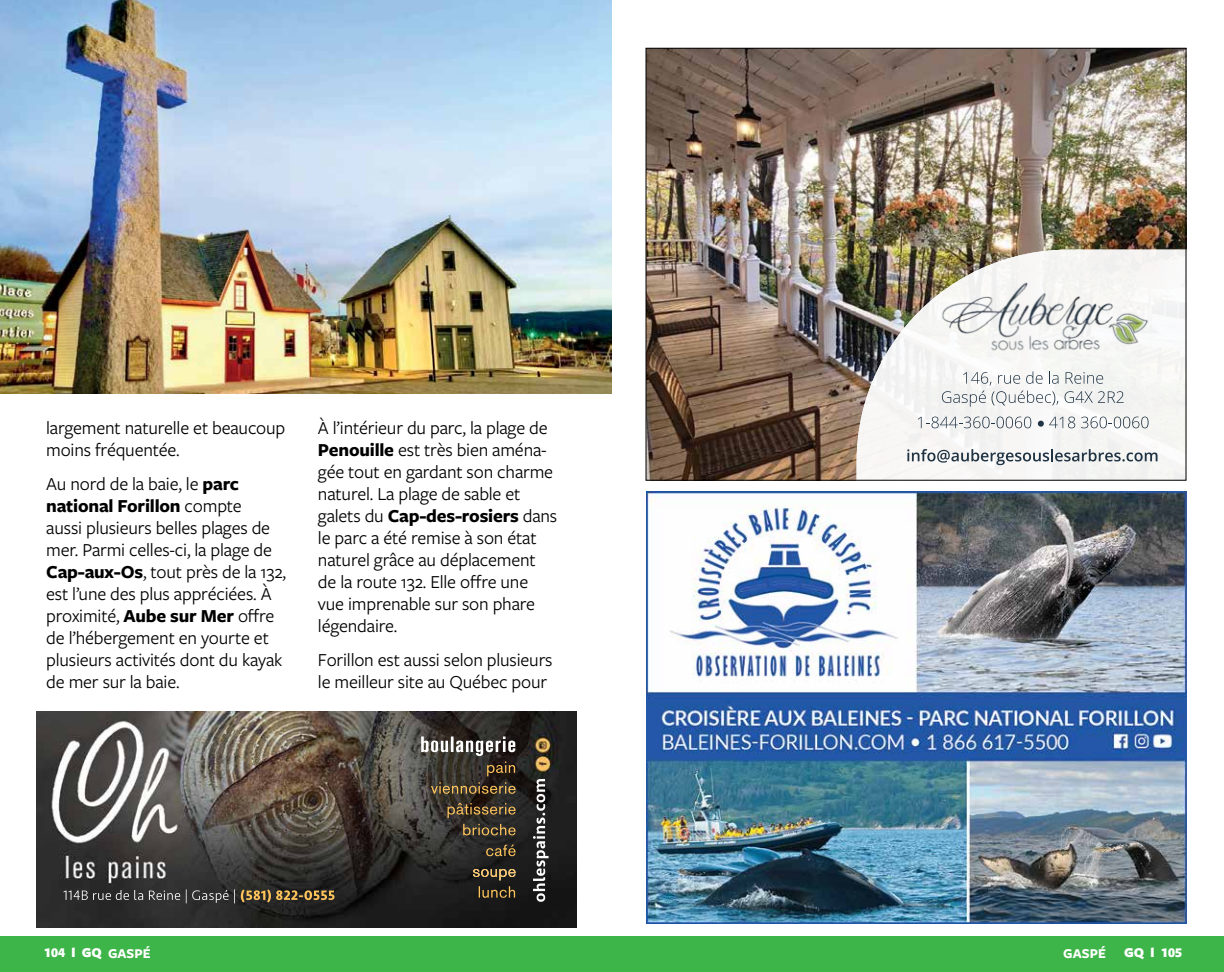
<style>
.page{position:relative;width:1224px;height:972px;background:#fff}
.page>*{position:absolute;margin:0;border:0;box-sizing:border-box;transform-origin:0 0}
.t1{font:19px/22px "Freight Sans Pro";letter-spacing:-.01em;color:#000}
.t2{font:900 14px "Freight Sans Pro";color:#fff}
.t3{font:700 14px "Freight Sans Pro";color:#fff}
.s1{font-weight:700}
</style>
<div class="page">
<div style="left:0;top:936px;width:612px;height:36px;background:#3eb549"></div>
<div style="left:612px;top:936px;width:612px;height:36px;background:#3eb549"></div>
<img style="left:646px;top:492px;width:540px;height:432px">
<img style="left:648px;top:50px;width:536px;height:428px">
<svg style="left:857px;top:250px;width:327px;height:228px;fill:#f6f5f3"></svg>
<img style="left:878px;top:227px;width:306px;height:186px">
<svg style="left:907px;top:449px;width:251px;height:16px"></svg>
<svg style="left:1066px;top:372px;width:37px;height:12px"></svg>
<svg style="left:942px;top:371px;width:116px;height:36px"></svg>
<svg style="left:1065px;top:391px;width:59px;height:12px"></svg>
<svg style="left:918px;top:417px;width:113px;height:11px"></svg>
<svg style="left:1081px;top:417px;width:68px;height:11px"></svg>
<svg style="left:1038px;top:417px;width:37px;height:11px"></svg>
<img style="left:36px;top:712px;width:540px;height:216px">
<img style="left:0;top:0;width:612px;height:394px">
<p class="t1" style="left:46px;top:416px;width:241px">largement naturelle et beaucoup moins fréquentée.</p>
<p class="t1" style="left:46px;top:472px;width:241px">Au nord de la baie, le <span class="s1">parc national Forillon</span> compte<br>aussi plusieurs belles plages de mer. Parmi celles-ci, la plage de<br><span class="s1">Cap-aux-Os</span>, tout près de la 132, est l’une des plus appréciées. À proximité, <span class="s1">Aube sur Mer</span> offre de l’hébergement en yourte et plusieurs activités dont du kayak de mer sur la baie.</p>
<p class="t1" style="left:318px;top:416px;width:241px">À l’intérieur du parc, la plage de<br><span class="s1">Penouille</span> est très bien aména&shy;gée tout en gardant son charme naturel. La plage de sable et galets du <span class="s1">Cap-des-rosiers</span> dans le parc a été remise à son état naturel grâce au déplacement de la route 132. Elle offre une vue imprenable sur son phare légendaire.</p>
<p class="t1" style="left:318px;top:648px;width:236px">Forillon est aussi selon plusieurs le meilleur site au Québec pour</p>
<p class="t2" style="left:44px;top:943px;width:108px">104 l GQ <span class="s1">GASPÉ</span></p>
<p class="t2" style="left:1124px;top:943px;width:59px">GQ l 105</p>
<p class="t3" style="left:1063px;top:943px;width:44px">GASPÉ</p>
</div>
